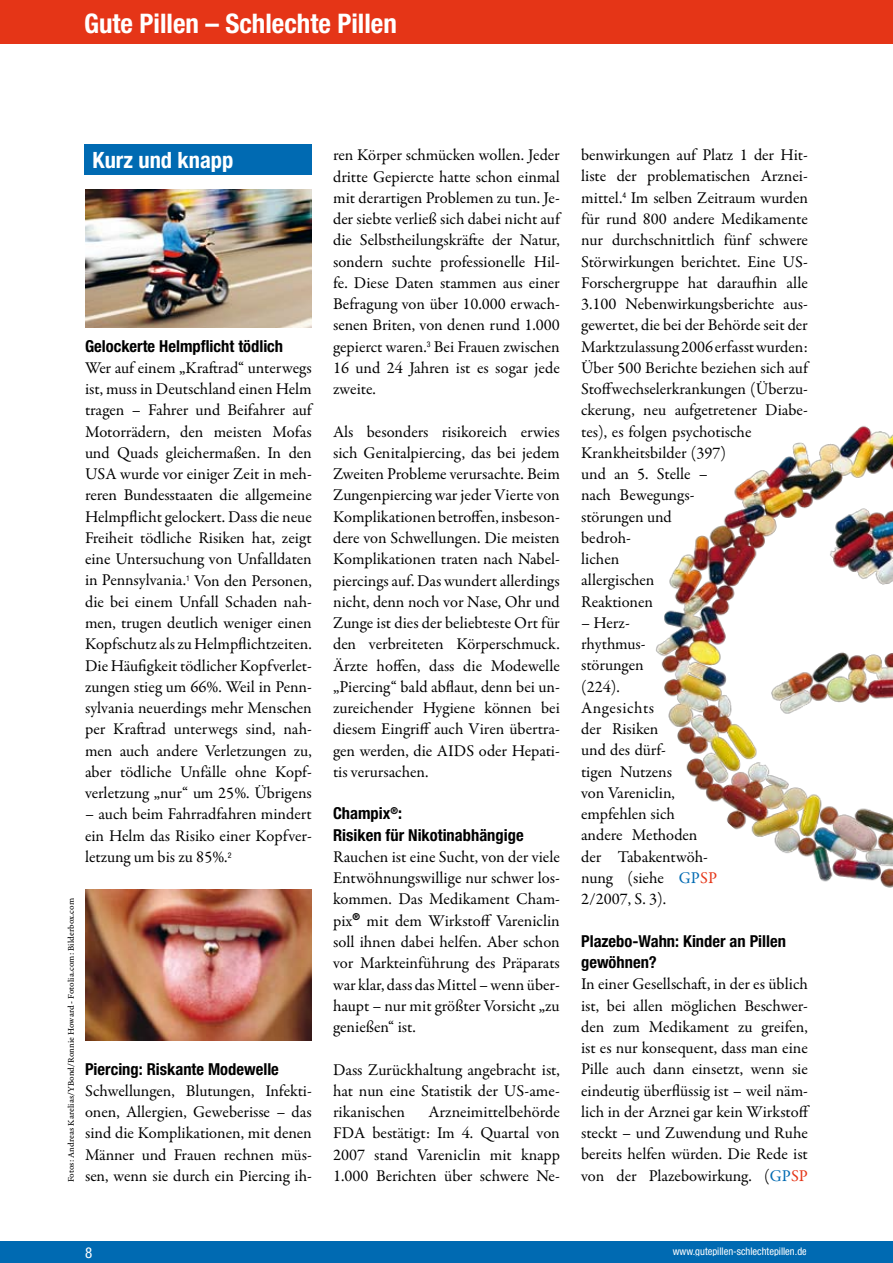
<style>
.page{position:relative;width:893px;height:1263px;background:#fff}
.page>*{position:absolute;margin:0;border:0;box-sizing:border-box;transform-origin:0 0}
.t1{font:700 condensed 27px "Helvetica Neue LT";color:#fff}
.t2{font:700 condensed 22.5px "Helvetica Neue LT";color:#fff}
.t3{font:16.5px/21.3px "Garamond Premr Pro";color:#000;text-align:justify}
.t4{font:700 condensed 16.5px/21.5px "Helvetica Neue LT";color:#000}
.t5{font:condensed 15px "Helvetica Neue LT";color:#fff}
.t6{font:condensed 10.5px "Helvetica Neue LT";color:#fff}
.t7{font:9px "Garamond Premr Pro Capt";color:#000}
.s1{color:#006ab2}
.s2{color:#e53517}
</style>
<div class="page">
<div style="left:0;top:0;width:893px;height:43px;background:#e53517"></div>
<div style="left:0;top:1241px;width:893px;height:22px;background:#006ab2"></div>
<div style="left:84px;top:145px;width:228px;height:30px;background:#006ab2"></div>
<img style="left:85px;top:190px;width:227px;height:137px">
<img style="left:85px;top:889px;width:227px;height:151px">
<img style="left:656px;top:426px;width:237px;height:462px">
<h1 class="t1" style="left:84px;top:7px;width:314px">Gute Pillen – Schlechte Pillen</h1>
<h2 class="t2" style="left:93px;top:147px;width:142px">Kurz und knapp</h2>
<p class="t4" style="left:85px;top:335px;width:200px">Gelockerte Helmpflicht tödlich</p>
<p class="t3" style="left:85px;top:357px;width:228px">Wer auf einem „Kraftrad“ unterwegs ist, muss in Deutschland einen Helm tragen – Fahrer und Beifahrer auf Motorrädern, den meisten Mofas und Quads gleichermaßen. In den USA wurde vor einiger Zeit in meh&shy;reren Bundesstaaten die allgemeine Helmpflicht gelockert. Dass die neue Freiheit tödliche Risiken hat, zeigt eine Untersuchung von Unfalldaten in Pennsylvania.<sup>1</sup> Von den Personen, die bei einem Unfall Schaden nah&shy;men, trugen deutlich weniger einen Kopfschutz als zu Helmpflichtzeiten.<br>Die Häufigkeit tödlicher Kopfverlet&shy;zungen stieg um 66%. Weil in Penn&shy;sylvania neuerdings mehr Menschen per Kraftrad unterwegs sind, nah&shy;men auch andere Verletzungen zu, aber tödliche Unfälle ohne Kopf&shy;verletzung „nur“ um 25%. Übrigens</p>
<p class="t3" style="left:85px;top:804px;width:228px">– auch beim Fahrradfahren mindert ein Helm das Risiko einer Kopfver&shy;letzung um bis zu 85%.<sup>2</sup></p>
<p class="t7" style="left:66px;top:1182px;width:286px;rotate:-90deg">Fotos: Andreas Karelias/YBond/Ronnie Howard - Fotolia.com: Bilderbox.com</p>
<p class="t4" style="left:85px;top:1058px;width:195px">Piercing: Riskante Modewelle</p>
<p class="t3" style="left:85px;top:1080px;width:228px">Schwellungen, Blutungen, Infekti&shy;onen, Allergien, Geweberisse – das sind die Komplikationen, mit denen Männer und Frauen rechnen müs&shy;sen, wenn sie durch ein Piercing ih-</p>
<p class="t3" style="left:333px;top:145px;width:228px">ren Körper schmücken wollen. Jeder dritte Gepiercte hatte schon einmal mit derartigen Problemen zu tun. Je&shy;der siebte verließ sich dabei nicht auf die Selbstheilungskräfte der Natur, sondern suchte professionelle Hil&shy;fe. Diese Daten stammen aus einer Befragung von über 10.000 erwach&shy;senen Briten, von denen rund 1.000 gepierct waren.<sup>3</sup> Bei Frauen zwischen 16 und 24 Jahren ist es sogar jede zweite.</p>
<p class="t3" style="left:333px;top:421px;width:228px">Als besonders risikoreich erwies sich Genitalpiercing, das bei jedem Zweiten Probleme verursachte. Beim Zungenpiercing war jeder Vierte von Komplikationen betroffen, insbeson&shy;dere von Schwellungen. Die meisten Komplikationen traten nach Nabel&shy;piercings auf. Das wundert allerdings nicht, denn noch vor Nase, Ohr und Zunge ist dies der beliebteste Ort für den verbreiteten Körperschmuck.<br>Ärzte hoffen, dass die Modewelle „Piercing“ bald abflaut, denn bei un&shy;zureichender Hygiene können bei diesem Eingriff auch Viren übertra&shy;gen werden, die AIDS oder Hepati&shy;tis verursachen.</p>
<p class="t4" style="left:333px;top:802px;width:192px">Champix<sup>®</sup>:<br>Risiken für Nikotinabhängige</p>
<p class="t3" style="left:333px;top:846px;width:228px">Rauchen ist eine Sucht, von der viele Entwöhnungswillige nur schwer los&shy;kommen. Das Medikament Cham&shy;pix<sup>®</sup> mit dem Wirkstoff Vareniclin soll ihnen dabei helfen. Aber schon vor Markteinführung des Präparats war klar, dass das Mittel – wenn über&shy;haupt – nur mit größter Vorsicht „zu genießen“ ist.</p>
<p class="t3" style="left:333px;top:1059px;width:228px">Dass Zurückhaltung angebracht ist, hat nun eine Statistik der US-ame&shy;rikanischen</p>
<p class="t3" style="left:333px;top:1101px;width:228px;text-indent:95px">Arzneimittelbehörde FDA bestätigt: Im 4. Quartal von 2007 stand Vareniclin mit knapp 1.000 Berichten über schwere Ne-</p>
<p class="t3" style="left:581px;top:145px;width:228px;text-align:left">benwirkungen auf Platz 1 der Hit&shy;liste der problematischen Arznei&shy;mittel.<sup>4</sup> Im selben Zeitraum wurden für rund 800 andere Medikamente nur durchschnittlich fünf schwere<br>Störwirkungen berichtet. Eine US-<br>Forschergruppe hat daraufhin alle<br>3.100 Nebenwirkungsberichte aus&shy;gewertet, die bei der Behörde seit der<br>Marktzulassung 2006 erfasst wurden:<br>Über 500 Berichte beziehen sich auf<br>Stoffwechselerkrankungen (Überzu&shy;ckerung, neu aufgetretener Diabe&shy;tes), es folgen psychotische<br>Krankheitsbilder (397)<br>und an 5. Stelle –<br>nach Bewegungs-<br>störungen und<br>bedroh-<br>lichen<br>allergischen<br>Reaktionen</p>
<p class="t3" style="left:581px;top:612px;width:137px;text-align:left">– Herz-<br>rhythmus-<br>störungen<br>(224).<br>Angesichts<br>der Risiken<br>und des dürf-<br>tigen Nutzens<br>von Vareniclin, empfehlen sich andere Methoden der Tabakentwöh&shy;nung (siehe <span class="s1">GP</span><span class="s2">SP<br></span>2/2007, S. 3).</p>
<p class="t4" style="left:581px;top:930px;width:206px">Plazebo-Wahn: Kinder an Pillen gewöhnen?</p>
<p class="t3" style="left:581px;top:974px;width:230px;text-align:left">In einer Gesellschaft, in der es üblich ist, bei allen möglichen Beschwer&shy;den zum Medikament zu greifen, ist es nur konsequent, dass man eine Pille auch dann einsetzt, wenn sie eindeutig überflüssig ist – weil näm&shy;lich in der Arznei gar kein Wirkstoff steckt – und Zuwendung und Ruhe bereits helfen würden. Die Rede ist</p>
<p class="t3" style="left:581px;top:1165px;width:228px">von der Plazebowirkung. (<span class="s1">GP</span><span class="s2">SP</span></p>
<p class="t5" style="left:85px;top:1244px;width:9px">8</p>
<p class="t6" style="left:673px;top:1245px;width:136px">www.gutepillen-schlechtepillen.de</p>
</div>
